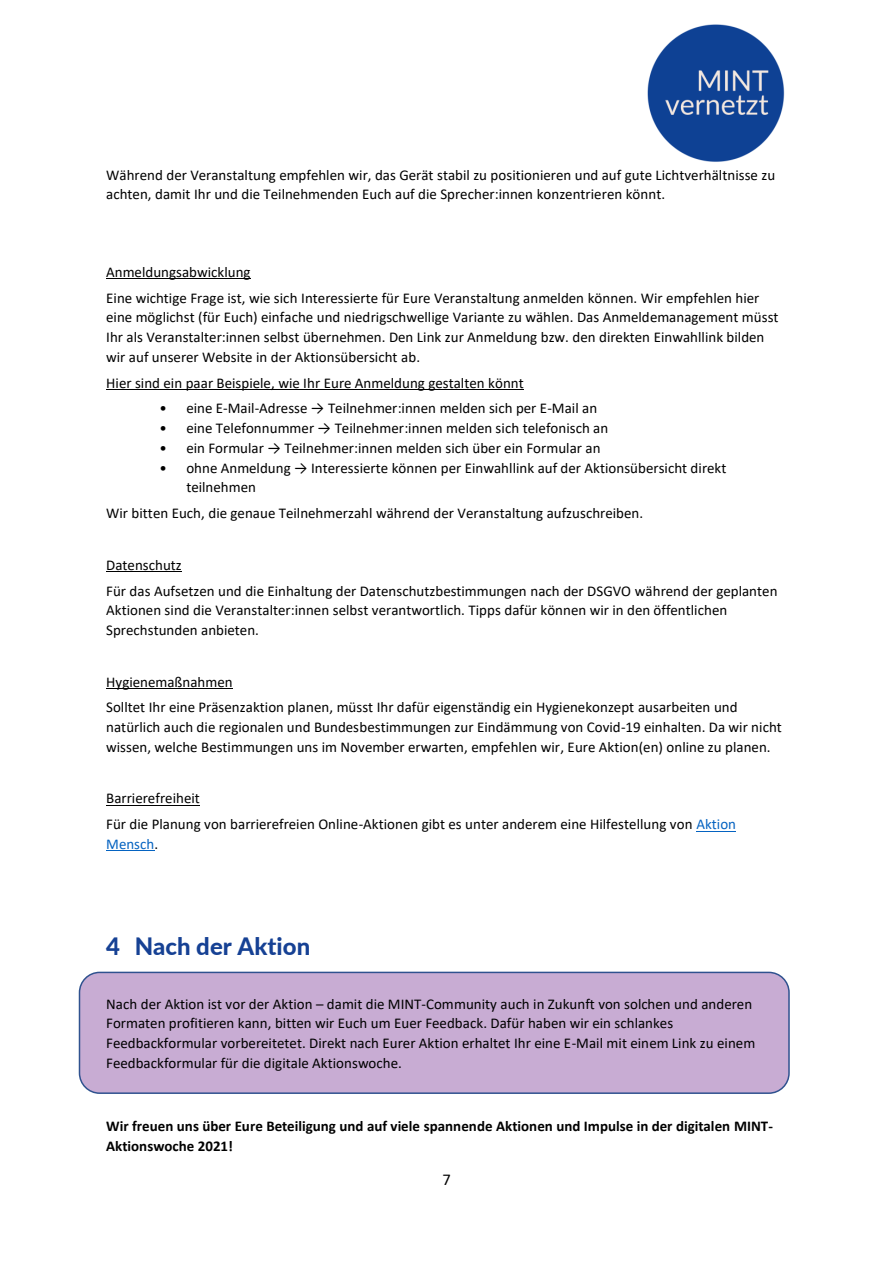
<style>
.page{position:relative;width:893px;height:1263px;background:#fff}
.page>*{position:absolute;margin:0;border:0;box-sizing:border-box;transform-origin:0 0}
.t1{font:900 24px "Lato";color:#164194}
.t2{font:16.5px "Calibri";color:#000}
.t3{font:15px/19.6px "Calibri";color:#000}
.t4{font:700 15px/19.6px "Calibri";color:#000}
.s1{color:#0563c1}
</style>
<div class="page">
<img style="left:647px;top:24px;width:138px;height:138px">
<div style="left:80px;top:972px;width:709px;height:121px;background:#c8acd3;border-radius:20px"></div>
<div style="left:79px;top:972px;width:711px;height:122px;border:2px solid #2f528f;border-radius:20px"></div>
<hr style="left:106px;top:278px;width:145px;height:1px;background:#000">
<hr style="left:106px;top:389px;width:418px;height:1px;background:#000">
<hr style="left:106px;top:571px;width:76px;height:1px;background:#000">
<hr style="left:106px;top:688px;width:127px;height:1px;background:#000">
<hr style="left:106px;top:805px;width:94px;height:1px;background:#000">
<hr style="left:696px;top:831px;width:40px;height:1px;background:#0563c1">
<hr style="left:106px;top:850px;width:48px;height:1px;background:#0563c1">
<p class="t3" style="left:106px;top:166px;width:670px">Während der Veranstaltung empfehlen wir, das Gerät stabil zu positionieren und auf gute Lichtverhältnisse zu achten, damit Ihr und die Teilnehmenden Euch auf die Sprecher:innen konzentrieren könnt.</p>
<p class="t3" style="left:106px;top:263px;width:146px">Anmeldungsabwicklung</p>
<p class="t3" style="left:106px;top:289px;width:674px">Eine wichtige Frage ist, wie sich Interessierte für Eure Veranstaltung anmelden können. Wir empfehlen hier eine möglichst (für Euch) einfache und niedrigschwellige Variante zu wählen. Das Anmeldemanagement müsst Ihr als Veranstalter:innen selbst übernehmen. Den Link zur Anmeldung bzw. den direkten Einwahllink bilden wir auf unserer Website in der Aktionsübersicht ab.</p>
<p class="t3" style="left:106px;top:374px;width:419px">Hier sind ein paar Beispiele, wie Ihr Eure Anmeldung gestalten könnt</p>
<p class="t3" style="left:159px;top:400px;width:439px">• eine E-Mail-Adresse → Teilnehmer:innen melden sich per E-Mail an</p>
<p class="t3" style="left:159px;top:420px;width:451px">• eine Telefonnummer → Teilnehmer:innen melden sich telefonisch an</p>
<p class="t3" style="left:159px;top:439px;width:443px">• ein Formular → Teilnehmer:innen melden sich über ein Formular an</p>
<p class="t3" style="left:186px;top:459px;width:542px;text-indent:-27px">• ohne Anmeldung → Interessierte können per Einwahllink auf der Aktionsübersicht direkt teilnehmen</p>
<p class="t3" style="left:106px;top:505px;width:539px">Wir bitten Euch, die genaue Teilnehmerzahl während der Veranstaltung aufzuschreiben.</p>
<p class="t3" style="left:106px;top:556px;width:77px">Datenschutz</p>
<p class="t3" style="left:106px;top:582px;width:673px">Für das Aufsetzen und die Einhaltung der Datenschutzbestimmungen nach der DSGVO während der geplanten<br>Aktionen sind die Veranstalter:innen selbst verantwortlich. Tipps dafür können wir in den öffentlichen<br>Sprechstunden anbieten.</p>
<p class="t3" style="left:106px;top:673px;width:128px">Hygienemaßnahmen</p>
<p class="t3" style="left:106px;top:699px;width:677px">Solltet Ihr eine Präsenzaktion planen, müsst Ihr dafür eigenständig ein Hygienekonzept ausarbeiten und natürlich auch die regionalen und Bundesbestimmungen zur Eindämmung von Covid-19 einhalten. Da wir nicht wissen, welche Bestimmungen uns im November erwarten, empfehlen wir, Eure Aktion(en) online zu planen.</p>
<p class="t3" style="left:106px;top:790px;width:95px">Barrierefreiheit</p>
<p class="t3" style="left:106px;top:815px;width:631px">Für die Planung von barrierefreien Online-Aktionen gibt es unter anderem eine Hilfestellung von <span class="s1">Aktion<br>Mensch</span>.</p>
<h1 class="t1" style="left:106px;top:931px;width:206px">4 Nach der Aktion</h1>
<p class="t3" style="left:106px;top:995px;width:651px">Nach der Aktion ist vor der Aktion – damit die MINT-Community auch in Zukunft von solchen und anderen Formaten profitieren kann, bitten wir Euch um Euer Feedback. Dafür haben wir ein schlankes Feedbackformular vorbereitetet. Direkt nach Eurer Aktion erhaltet Ihr eine E-Mail mit einem Link zu einem Feedbackformular für die digitale Aktionswoche.</p>
<p class="t4" style="left:106px;top:1118px;width:668px">Wir freuen uns über Eure Beteiligung und auf viele spannende Aktionen und Impulse in der digitalen MINT-<br>Aktionswoche 2021!</p>
<p class="t2" style="left:442px;top:1173px;width:10px">7</p>
</div>
